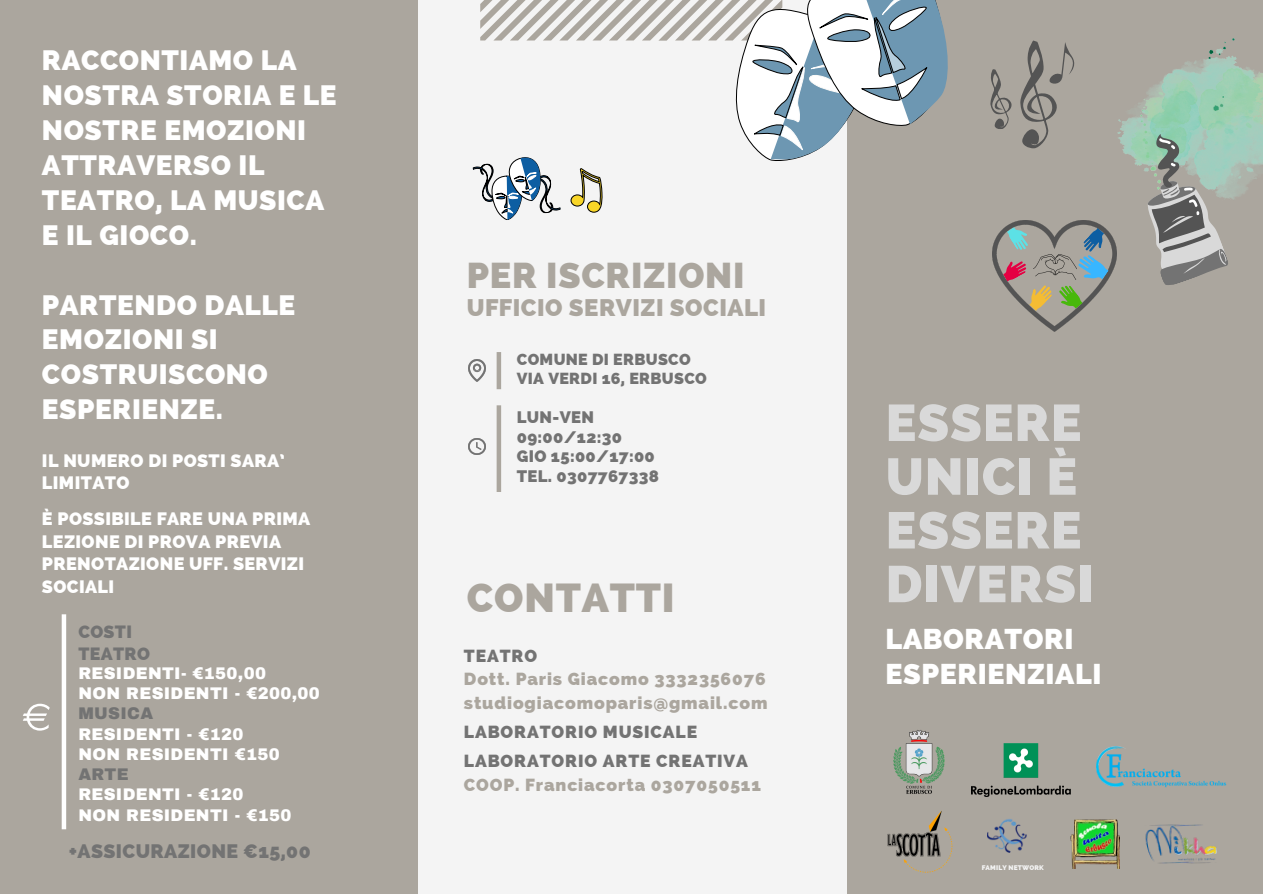
<style>
.page{position:relative;width:1263px;height:894px;background:#fff}
.page>*{position:absolute;margin:0;border:0;box-sizing:border-box;transform-origin:0 0}
.t1{font:800 51.45px/53.7px "Raleway";letter-spacing:.02em;color:#d9d9d9;text-align:justify}
.t2{font:800 40.5px "Raleway";letter-spacing:.02em;color:#aba69e}
.t3{font:800 36px "Raleway";letter-spacing:.02em;color:#aba69e}
.t4{font:800 28.65px/34.7px "Raleway";letter-spacing:.02em;color:#fff}
.t5{font:800 28.05px/34.8px "Raleway";letter-spacing:.02em;color:#fff}
.t6{font:800 24px "Raleway";letter-spacing:.02em;color:#aba69e}
.t7{font:800 19.5px "Raleway";letter-spacing:.02em;color:#737373}
.t8{font:800 18px/22.5px "Raleway";letter-spacing:.02em;color:#fff}
.t9{font:800 17.7px "Raleway";letter-spacing:.02em;color:#737373}
.t10{font:800 17.55px "Raleway";letter-spacing:.05em;color:#aba69e}
.t11{font:800 17.55px "Raleway";letter-spacing:.05em;color:#737373}
.t12{font:800 16.65px "Raleway";letter-spacing:.02em;color:#737373}
.t13{font:900 16.5px "Archivo";letter-spacing:.02em;color:#fff}
.t14{font:900 16.5px "Archivo";letter-spacing:.02em;color:#737373}
.t15{font:800 16.05px "Raleway";letter-spacing:.02em;color:#737373}
.t16{font:800 6.75px "Raleway";letter-spacing:.02em;color:#f4f4f4}
</style>
<div class="page">
<div style="left:0;top:0;width:1263px;height:893px;background:#aba69e"></div>
<div style="left:418px;top:0;width:428px;height:893px;background:#f4f4f4"></div>
<img style="left:893px;top:730px;width:52px;height:64px">
<svg style="left:480px;top:0;width:251px;height:40px"></svg>
<svg style="left:731px;top:0;width:217px;height:165px"></svg>
<svg style="left:23px;top:703px;width:27px;height:27px"></svg>
<hr style="left:62px;top:614px;width:4px;height:215px;background:#fff">
<svg style="left:571px;top:168px;width:31px;height:44px"></svg>
<svg style="left:472px;top:157px;width:89px;height:63px"></svg>
<img style="left:1145px;top:824px;width:72px;height:40px">
<img style="left:1071px;top:819px;width:48px;height:49px">
<img style="left:988px;top:819px;width:39px;height:34px">
<img style="left:993px;top:221px;width:123px;height:110px">
<svg style="left:999px;top:223px;width:111px;height:90px"></svg>
<img style="left:1033px;top:254px;width:43px;height:26px">
<img style="left:468px;top:359px;width:17px;height:22px">
<hr style="left:497px;top:352px;width:4px;height:37px;background:#aba69e">
<img style="left:468px;top:438px;width:17px;height:17px">
<hr style="left:497px;top:405px;width:4px;height:87px;background:#aba69e">
<svg style="left:990px;top:40px;width:85px;height:108px"></svg>
<img style="left:1117px;top:39px;width:146px;height:160px">
<svg style="left:1125px;top:129px;width:105px;height:156px"></svg>
<img style="left:1096px;top:746px;width:131px;height:42px">
<img style="left:888px;top:810px;width:65px;height:62px">
<img style="left:972px;top:743px;width:99px;height:53px">
<p class="t5" style="left:42px;top:43px;width:296px">RACCONTIAMO LA<br>NOSTRA STORIA E LE<br>NOSTRE EMOZIONI<br>ATTRAVERSO IL<br>TEATRO, LA MUSICA<br>E IL GIOCO.</p>
<p class="t5" style="left:42px;top:287px;width:255px">PARTENDO DALLE<br>EMOZIONI SI<br>COSTRUISCONO<br>ESPERIENZE.</p>
<p class="t8" style="left:42px;top:449px;width:244px">IL NUMERO DI POSTI SARA’<br>LIMITATO</p>
<p class="t8" style="left:42px;top:507px;width:270px">È POSSIBILE FARE UNA PRIMA<br>LEZIONE DI PROVA PREVIA<br>PRENOTAZIONE UFF. SERVIZI<br>SOCIALI</p>
<p class="t9" style="left:78px;top:621px;width:55px">COSTI</p>
<p class="t9" style="left:78px;top:643px;width:73px">TEATRO</p>
<p class="t13" style="left:78px;top:664px;width:189px">RESIDENTI- €150,00</p>
<p class="t13" style="left:78px;top:684px;width:243px">NON RESIDENTI - €200,00</p>
<p class="t14" style="left:78px;top:704px;width:76px">MUSICA</p>
<p class="t13" style="left:78px;top:725px;width:167px">RESIDENTI - €120</p>
<p class="t13" style="left:78px;top:745px;width:203px">NON RESIDENTI €150</p>
<p class="t14" style="left:78px;top:765px;width:52px">ARTE</p>
<p class="t13" style="left:78px;top:785px;width:167px">RESIDENTI - €120</p>
<p class="t13" style="left:78px;top:806px;width:214px">NON RESIDENTI - €150</p>
<p class="t7" style="left:69px;top:839px;width:243px">+ASSICURAZIONE €15,00</p>
<p class="t3" style="left:467px;top:254px;width:279px">PER ISCRIZIONI</p>
<p class="t6" style="left:467px;top:293px;width:301px">UFFICIO SERVIZI SOCIALI</p>
<p class="t15" style="left:517px;top:349px;width:175px">COMUNE DI ERBUSCO</p>
<p class="t15" style="left:517px;top:369px;width:191px">VIA VERDI 16, ERBUSCO</p>
<p class="t12" style="left:517px;top:407px;width:79px">LUN-VEN</p>
<p class="t12" style="left:517px;top:427px;width:107px">09:00/12:30</p>
<p class="t12" style="left:517px;top:446px;width:140px">GIO 15:00/17:00</p>
<p class="t12" style="left:517px;top:466px;width:144px">TEL. 0307767338</p>
<p class="t2" style="left:467px;top:573px;width:209px">CONTATTI</p>
<p class="t11" style="left:464px;top:644px;width:75px">TEATRO</p>
<p class="t10" style="left:464px;top:668px;width:303px">Dott. Paris Giacomo 3332356076</p>
<p class="t10" style="left:464px;top:692px;width:305px">studiogiacomoparis@gmail.com</p>
<p class="t11" style="left:464px;top:721px;width:235px">LABORATORIO MUSICALE</p>
<p class="t11" style="left:464px;top:750px;width:286px">LABORATORIO ARTE CREATIVA</p>
<p class="t10" style="left:464px;top:774px;width:299px">COOP. Franciacorta 0307050511</p>
<p class="t1" style="left:886px;top:396px;width:197px">ESSERE UNICI È ESSERE</p>
<p class="t1" style="left:886px;top:557px;width:209px">DIVERSI</p>
<p class="t4" style="left:886px;top:621px;width:217px">LABORATORI<br>ESPERIENZIALI</p>
<p class="t16" style="left:982px;top:863px;width:64px">FAMILY NETWORK</p>
</div>
